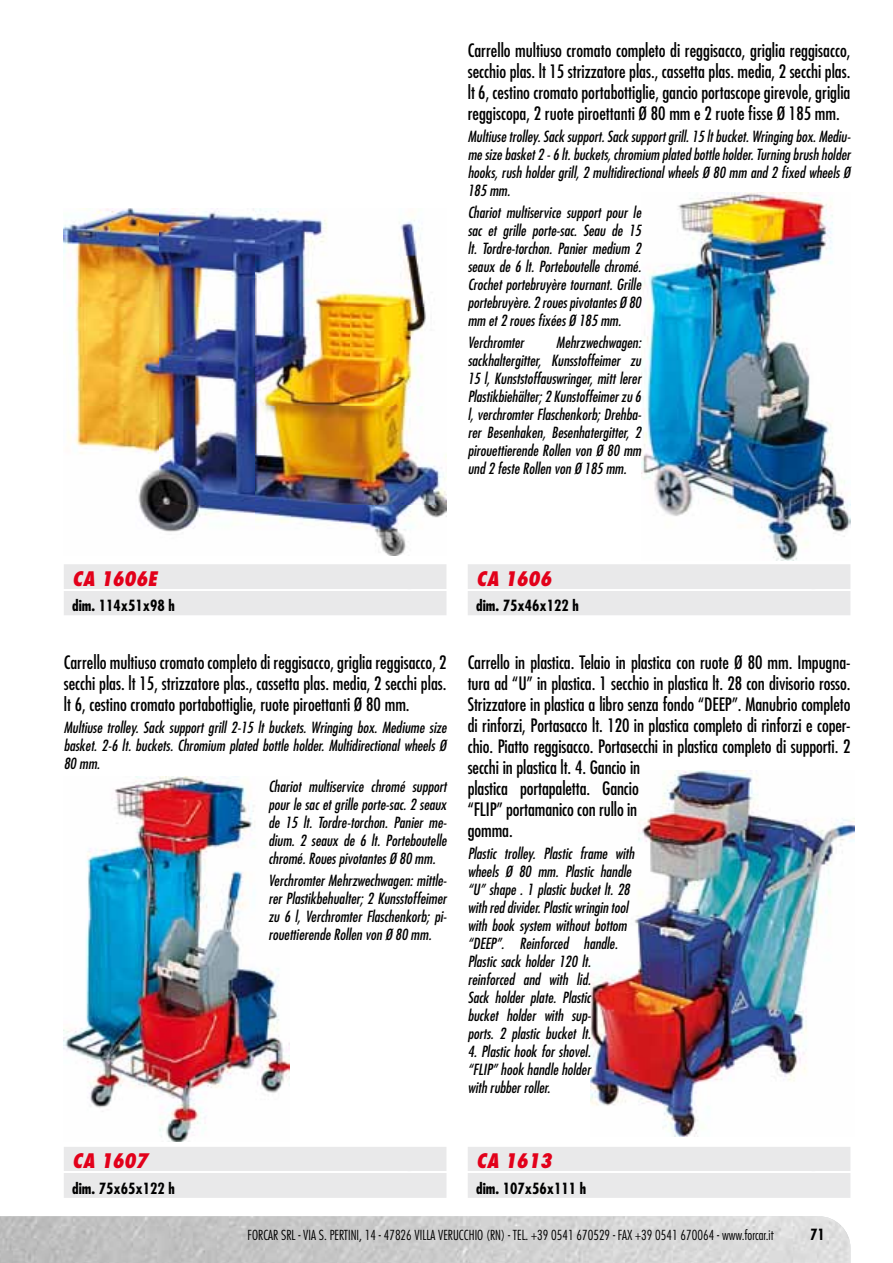
<style>
.page{position:relative;width:893px;height:1263px;background:#fff}
.page>*{position:absolute;margin:0;border:0;box-sizing:border-box;transform-origin:0 0}
.t1{font:italic 800 condensed 19.5px "Futura";color:#e2001a}
.t2{font:condensed 18px/21px "Futura";letter-spacing:-.005em;color:#000;text-align:justify}
.t3{font:italic condensed 15px/18px "Futura";color:#000;text-align:justify}
.t4{font:700 condensed 15px "Futura";color:#000}
.t5{font:300 condensed 13.5px "Futura";color:#000}
</style>
<div class="page">
<svg style="left:1px;top:1216px;width:849px;height:47px;background:#cdcdcd"></svg>
<img style="left:0;top:1216px;width:1px;height:47px">
<img style="left:591px;top:770px;width:264px;height:367px">
<img style="left:641px;top:192px;width:209px;height:369px">
<img style="left:64px;top:776px;width:225px;height:365px">
<img style="left:64px;top:208px;width:382px;height:347px">
<div style="left:64px;top:564px;width:382px;height:51px;background:#e9e9ea"></div>
<hr style="left:64px;top:589px;width:242px;height:1px;background:#fff">
<hr style="left:306px;top:589px;width:140px;height:1px;background:#fff">
<div style="left:64px;top:1147px;width:382px;height:51px;background:#e9e9ea"></div>
<hr style="left:64px;top:1171px;width:242px;height:2px;background:#fff">
<hr style="left:306px;top:1171px;width:140px;height:2px;background:#fff">
<div style="left:468px;top:564px;width:382px;height:51px;background:#e9e9ea"></div>
<hr style="left:468px;top:589px;width:242px;height:1px;background:#fff">
<hr style="left:710px;top:589px;width:140px;height:1px;background:#fff">
<div style="left:468px;top:1147px;width:382px;height:51px;background:#e9e9ea"></div>
<hr style="left:468px;top:1171px;width:242px;height:2px;background:#fff">
<hr style="left:710px;top:1171px;width:140px;height:2px;background:#fff">
<p class="t2" style="left:468px;top:39px;width:384px">Carrello multiuso cromato completo di reggisacco, griglia reggisacco, secchio plas. lt 15 strizzatore plas., cassetta plas. media, 2 secchi plas. lt 6, cestino cromato portabottiglie, gancio portascope girevole, griglia reggiscopa, 2 ruote piroettanti Ø 80 mm e 2 ruote fisse Ø 185 mm.</p>
<p class="t3" style="left:468px;top:127px;width:384px">Multiuse trolley. Sack support. Sack support grill. 15 lt bucket. Wringing box. Mediu&shy;me size basket 2 - 6 lt. buckets, chromium plated bottle holder. Turning brush holder hooks, rush holder grill, 2 multidirectional wheels Ø 80 mm and 2 fixed wheels Ø 185 mm.</p>
<p class="t3" style="left:468px;top:203px;width:175px">Chariot multiservice support pour le sac et grille porte-sac. Seau de 15 lt. Tordre-torchon. Panier medium 2 seaux de 6 lt. Porteboutelle chromé.<br>Crochet portebruyère tournant. Grille portebruyère. 2 roues pivotantes Ø 80 mm et 2 roues fixées Ø 185 mm.</p>
<p class="t3" style="left:468px;top:334px;width:58px">Verchromter</p>
<p class="t3" style="left:468px;top:334px;width:175px;text-indent:89px">Mehrzwechwagen: sackhaltergitter, Kunsstoffeimer zu 15 l, Kunststoffauswringer, mitt lerer Plastikbiehälter; 2 Kunstoffeimer zu 6 l, verchromter Flaschenkorb; Drehba&shy;rer Besenhaken, Besenhatergitter, 2 pirouettierende Rollen von Ø 80 mm und 2 feste Rollen von Ø 185 mm.</p>
<h1 class="t1" style="left:72px;top:566px;width:86px">CA 1606E</h1>
<p class="t4" style="left:72px;top:596px;width:104px">dim. 114x51x98 h</p>
<p class="t2" style="left:64px;top:652px;width:384px">Carrello multiuso cromato completo di reggisacco, griglia reggisacco, 2 secchi plas. lt 15, strizzatore plas., cassetta plas. media, 2 secchi plas. lt 6, cestino cromato portabottiglie, ruote piroettanti Ø 80 mm.</p>
<p class="t3" style="left:64px;top:719px;width:384px">Multiuse trolley. Sack support grill 2-15 lt buckets. Wringing box. Mediume size basket. 2-6 lt. buckets. Chromium plated bottle holder. Multidirectional wheels Ø 80 mm.</p>
<p class="t3" style="left:268px;top:777px;width:180px">Chariot multiservice chromé support pour le sac et grille porte-sac. 2 seaux de 15 lt. Tordre-torchon. Panier me&shy;dium. 2 seaux de 6 lt. Porteboutelle chromé. Roues pivotantes Ø 80 mm.</p>
<p class="t3" style="left:268px;top:871px;width:180px">Verchromter Mehrzwechwagen: mittle&shy;rer Plastikbehualter; 2 Kunsstoffeimer zu 6 l, Verchromter Flaschenkorb; pi&shy;rouettierende Rollen von Ø 80 mm.</p>
<h1 class="t1" style="left:476px;top:566px;width:77px">CA 1606</h1>
<p class="t4" style="left:476px;top:596px;width:104px">dim. 75x46x122 h</p>
<p class="t2" style="left:468px;top:652px;width:384px;text-align:left">Carrello in plastica. Telaio in plastica con ruote Ø 80 mm. Impugna&shy;tura ad “U” in plastica. 1 secchio in plastica lt. 28 con divisorio rosso.<br>Strizzatore in plastica a libro senza fondo “DEEP”. Manubrio completo di rinforzi, Portasacco lt. 120 in plastica completo di rinforzi e coper&shy;chio. Piatto reggisacco. Portasecchi in plastica completo di supporti. 2 secchi in plastica lt. 4. Gancio in<br>plastica portapaletta. Gancio<br>“FLIP” portamanico con rullo in<br>gomma.</p>
<p class="t3" style="left:468px;top:845px;width:168px;text-align:left">Plastic trolley. Plastic frame with wheels Ø 80 mm. Plastic handle “U” shape . 1 plastic bucket lt. 28 with red divider. Plastic wringin tool with book system without bottom “DEEP”. Reinforced handle.<br>Plastic sack holder 120 lt. reinforced and with lid.<br>Sack holder plate. Plastic<br>bucket holder with sup-<br>ports. 2 plastic bucket lt.</p>
<p class="t3" style="left:468px;top:1043px;width:124px">4. Plastic hook for shovel. “FLIP” hook handle holder with rubber roller.</p>
<h1 class="t1" style="left:72px;top:1148px;width:77px">CA 1607</h1>
<p class="t4" style="left:72px;top:1179px;width:104px">dim. 75x65x122 h</p>
<h1 class="t1" style="left:476px;top:1148px;width:77px">CA 1613</h1>
<p class="t4" style="left:476px;top:1179px;width:112px">dim. 107x56x111 h</p>
<p class="t5" style="left:248px;top:1227px;width:527px">FORCAR SRL - VIA S. PERTINI, 14 - 47826 VILLA VERUCCHIO (RN) - TEL. +39 0541 670529 - FAX +39 0541 670064 - www.forcar.it</p>
<p class="t4" style="left:810px;top:1225px;width:16px">71</p>
</div>
